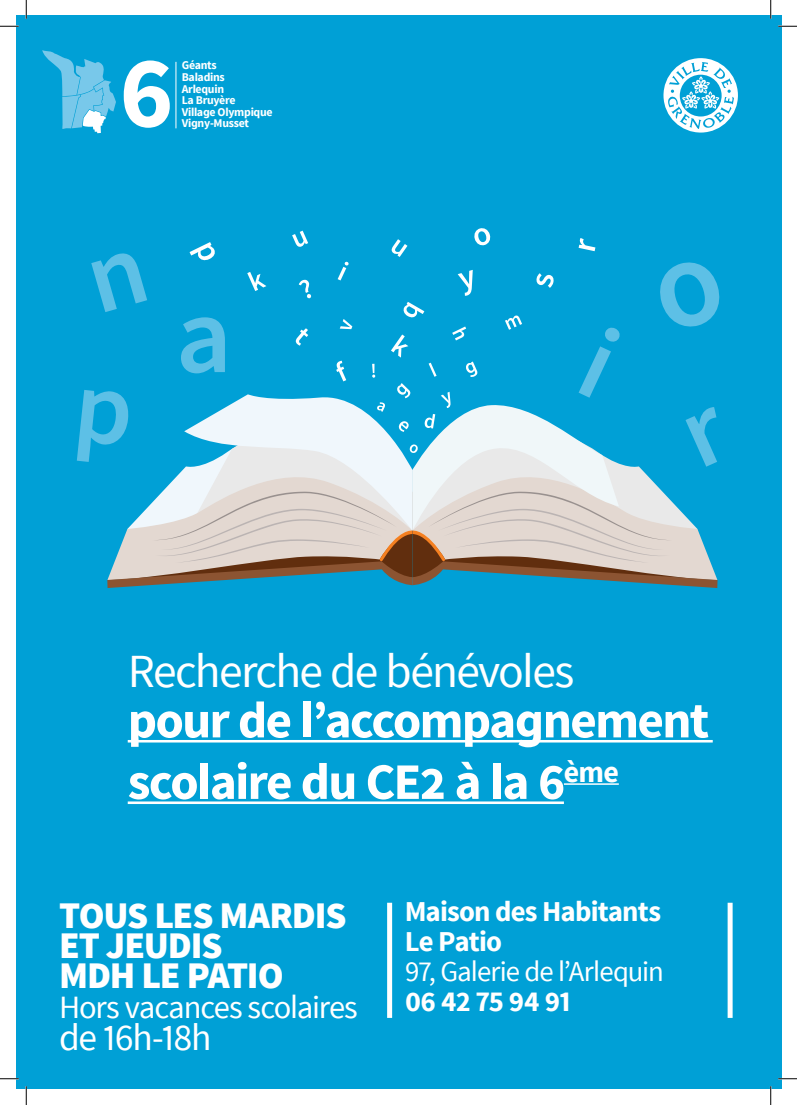
<style>
.page{position:relative;width:797px;height:1105px;background:#fff}
.page>*{position:absolute;margin:0;border:0;box-sizing:border-box;transform-origin:0 0}
.t1{font:700 102px "Source Sans Pro";color:#fff}
.t2{font:700 51.25px/61.5px "Source Sans Pro";letter-spacing:-.035em;color:#fff}
.t3{font:47.5px "Source Sans Pro";letter-spacing:-.035em;color:#fff}
.t4{font:900 37.5px/30px "Source Sans Pro";letter-spacing:-.03em;color:#fff}
.t5{font:37.5px "Source Sans Pro";letter-spacing:-.045em;color:#fff}
.t6{font:32.5px "Source Sans Pro";letter-spacing:-.035em;color:#fff}
.t7{font:700 28.75px/30px "Source Sans Pro";letter-spacing:-.03em;color:#fff}
.t8{font:28.75px "Source Sans Pro";letter-spacing:-.035em;color:#fff}
.t9{font:700 11.88px/11.6px "Source Sans Pro";letter-spacing:-.025em;color:#fff}
</style>
<div class="page">
<div style="left:16px;top:16px;width:765px;height:1073px;background:#00a0d6"></div>
<svg style="left:42px;top:50px;width:74px;height:83px"></svg>
<hr style="left:175px;top:62px;width:1px;height:66px;background:#fff">
<svg style="left:663px;top:58px;width:75px;height:75px"></svg>
<svg style="left:77px;top:228px;width:643px;height:360px"></svg>
<div style="left:387px;top:903px;width:5px;height:115px;background:#fff"></div>
<div style="left:727px;top:903px;width:5px;height:115px;background:#fff"></div>
<hr style="left:128px;top:740px;width:584px;height:2px;background:#fff">
<hr style="left:128px;top:801px;width:436px;height:3px;background:#fff">
<hr style="left:564px;top:783px;width:55px;height:2px;background:#fff">
<svg style="left:0;top:25px;width:19px;height:2px"></svg>
<svg style="left:778px;top:25px;width:19px;height:2px"></svg>
<svg style="left:0;top:1078px;width:19px;height:1px"></svg>
<svg style="left:778px;top:1078px;width:19px;height:1px"></svg>
<svg style="left:25px;top:0;width:2px;height:19px"></svg>
<svg style="left:25px;top:1086px;width:2px;height:19px"></svg>
<svg style="left:770px;top:0;width:1px;height:19px"></svg>
<svg style="left:770px;top:1086px;width:1px;height:19px"></svg>
<h1 class="t1" style="left:118px;top:27px;width:59px">6</h1>
<p class="t9" style="left:182px;top:60px;width:92px">Géants<br>Baladins<br>Arlequin<br>La Bruyère<br>Village Olympique<br>Vigny-Musset</p>
<h3 class="t3" style="left:128px;top:641px;width:448px">Recherche de bénévoles</h3>
<h2 class="t2" style="left:128px;top:691px;width:583px">pour de l’accompagnement scolaire du CE2 à la 6<sup>ème</sup></h2>
<h3 class="t4" style="left:59px;top:902px;width:289px">TOUS LES MARDIS<br>ET JEUDIS<br>MDH LE PATIO</h3>
<h3 class="t6" style="left:59px;top:987px;width:300px">Hors vacances scolaires</h3>
<h3 class="t5" style="left:59px;top:1015px;width:154px">de 16h-18h</h3>
<h3 class="t7" style="left:404px;top:898px;width:258px">Maison des Habitants<br>Le Patio</h3>
<h3 class="t8" style="left:404px;top:954px;width:261px">97, Galerie de l’Arlequin</h3>
<h3 class="t7" style="left:404px;top:988px;width:168px">06 42 75 94 91</h3>
</div>
